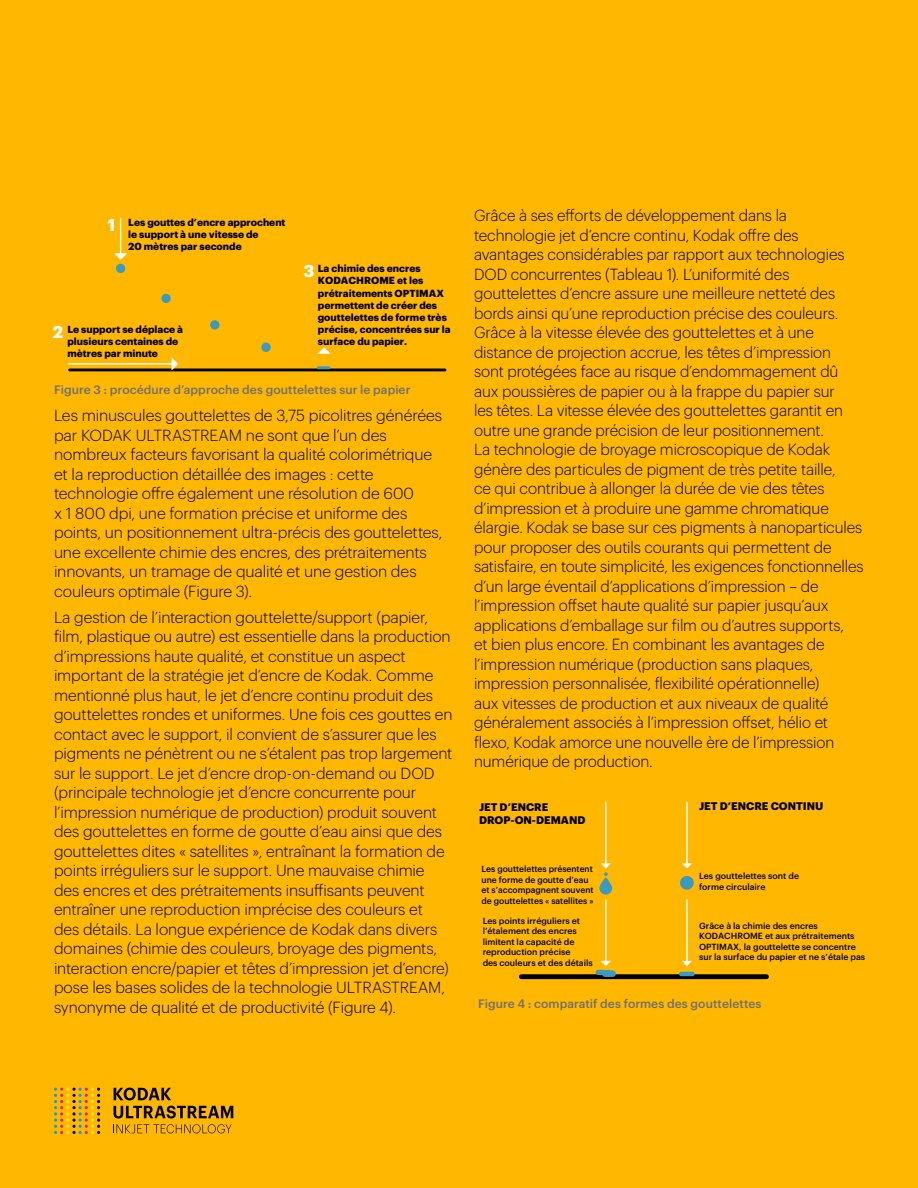
<style>
.page{position:relative;width:918px;height:1188px;background:#ffb700}
.page>*{position:absolute;margin:0;border:0;box-sizing:border-box;transform-origin:0 0}
.t1{font:700 16.8px "Graphik";color:#fff}
.t2{font:300 15.75px/19.5px "Graphik";letter-spacing:-.005em;color:#000}
.t3{font:500 12px "Graphik";letter-spacing:.005em;color:#6d6e71}
.t4{font:700 10.8px "Graphik";color:#000}
.t5{font:700 10.05px/12.1px "Graphik";color:#000}
.t6{font:500 8.7px/10.5px "Graphik";color:#000}
</style>
<div class="page">
<hr style="left:70px;top:369px;width:375px;height:2px;background:#000">
<div style="left:116px;top:264px;width:9px;height:9px;background:#3a9ac1;border-radius:50%"></div>
<div style="left:161px;top:294px;width:10px;height:9px;background:#3a9ac1;border-radius:50%"></div>
<div style="left:210px;top:320px;width:9px;height:10px;background:#3a9ac1;border-radius:50%"></div>
<div style="left:261px;top:343px;width:10px;height:9px;background:#3a9ac1;border-radius:50%"></div>
<svg style="left:114px;top:253px;width:13px;height:7px"></svg>
<hr style="left:120px;top:218px;width:1px;height:39px;background:#fff">
<svg style="left:318px;top:347px;width:12px;height:7px"></svg>
<svg style="left:172px;top:358px;width:6px;height:12px"></svg>
<hr style="left:68px;top:363px;width:107px;height:2px;background:#fff">
<svg style="left:317px;top:366px;width:13px;height:3px"></svg>
<div style="left:521px;top:974px;width:246px;height:5px;background:#000"></div>
<div style="left:680px;top:876px;width:14px;height:14px;background:#3a9ac1;border-radius:50%"></div>
<svg style="left:682px;top:863px;width:10px;height:5px"></svg>
<hr style="left:686px;top:802px;width:2px;height:65px;background:#fff">
<svg style="left:682px;top:961px;width:10px;height:5px"></svg>
<hr style="left:686px;top:900px;width:2px;height:64px;background:#fff">
<hr style="left:679px;top:972px;width:16px;height:4px;background:#3a9ac1;border-radius:2px">
<svg style="left:599px;top:863px;width:13px;height:32px"></svg>
<hr style="left:605px;top:802px;width:2px;height:65px;background:#fff">
<svg style="left:601px;top:961px;width:10px;height:5px"></svg>
<hr style="left:605px;top:900px;width:2px;height:64px;background:#fff">
<div style="left:602px;top:970px;width:14px;height:7px;background:#3a9ac1;border-radius:3px"></div>
<div style="left:596px;top:970px;width:15px;height:5px;background:#3a9ac1;border-radius:2px"></div>
<svg style="left:54px;top:1088px;width:46px;height:46px"></svg>
<svg style="left:113px;top:1088px;width:120px;height:30px"></svg>
<svg style="left:113px;top:1124px;width:119px;height:9px"></svg>
<p class="t1" style="left:108px;top:212px;width:9px">1</p>
<p class="t5" style="left:128px;top:215px;width:159px">Les gouttes d’encre approchent le support à une vitesse de<br>20 mètres par seconde</p>
<p class="t5" style="left:318px;top:262px;width:134px">La chimie des encres<br>KODACHROME et les prétraitements OPTIMAX permettent de créer des gouttelettes de forme très précise, concentrées sur la surface du papier.</p>
<p class="t3" style="left:54px;top:380px;width:358px">Figure 3 : procédure d’approche des gouttelettes sur le papier</p>
<p class="t1" style="left:304px;top:258px;width:12px">3</p>
<p class="t5" style="left:67px;top:322px;width:117px">Le support se déplace à plusieurs centaines de mètres par minute</p>
<p class="t1" style="left:53px;top:318px;width:12px">2</p>
<p class="t2" style="left:54px;top:404px;width:390px">Les minuscules gouttelettes de 3,75 picolitres générées par KODAK ULTRASTREAM ne sont que l’un des nombreux facteurs favorisant la qualité colorimétrique et la reproduction détaillée des images : cette technologie offre également une résolution de 600<br>x 1 800 dpi, une formation précise et uniforme des points, un positionnement ultra-précis des gouttelettes, une excellente chimie des encres, des prétraitements innovants, un tramage de qualité et une gestion des couleurs optimale (Figure 3).</p>
<p class="t2" style="left:54px;top:606px;width:400px">La gestion de l’interaction gouttelette/support (papier, film, plastique ou autre) est essentielle dans la production d’impressions haute qualité, et constitue un aspect important de la stratégie jet d’encre de Kodak. Comme mentionné plus haut, le jet d’encre continu produit des gouttelettes rondes et uniformes. Une fois ces gouttes en contact avec le support, il convient de s’assurer que les pigments ne pénètrent ou ne s’étalent pas trop largement sur le support. Le jet d’encre drop-on-demand ou DOD (principale technologie jet d’encre concurrente pour l’impression numérique de production) produit souvent des gouttelettes en forme de goutte d’eau ainsi que des gouttelettes dites « satellites », entraînant la formation de points irréguliers sur le support. Une mauvaise chimie des encres et des prétraitements insuffisants peuvent entraîner une reproduction imprécise des couleurs et<br>des détails. La longue expérience de Kodak dans divers domaines (chimie des couleurs, broyage des pigments, interaction encre/papier et têtes d’impression jet d’encre) pose les bases solides de la technologie ULTRASTREAM, synonyme de qualité et de productivité (Figure 4).</p>
<p class="t2" style="left:474px;top:205px;width:391px">Grâce à ses efforts de développement dans la technologie jet d’encre continu, Kodak offre des avantages considérables par rapport aux technologies DOD concurrentes (Tableau 1). L’uniformité des gouttelettes d’encre assure une meilleure netteté des bords ainsi qu’une reproduction précise des couleurs.<br>Grâce à la vitesse élevée des gouttelettes et à une distance de projection accrue, les têtes d’impression sont protégées face au risque d’endommagement dû aux poussières de papier ou à la frappe du papier sur<br>les têtes. La vitesse élevée des gouttelettes garantit en outre une grande précision de leur positionnement.<br>La technologie de broyage microscopique de Kodak génère des particules de pigment de très petite taille,<br>ce qui contribue à allonger la durée de vie des têtes d’impression et à produire une gamme chromatique élargie. Kodak se base sur ces pigments à nanoparticules pour proposer des outils courants qui permettent de satisfaire, en toute simplicité, les exigences fonctionnelles d’un large éventail d’applications d’impression – de l’impression offset haute qualité sur papier jusqu’aux applications d’emballage sur film ou d’autres supports,<br>et bien plus encore. En combinant les avantages de l’impression numérique (production sans plaques, impression personnalisée, flexibilité opérationnelle)<br>aux vitesses de production et aux niveaux de qualité généralement associés à l’impression offset, hélio et flexo, Kodak amorce une nouvelle ère de l’impression numérique de production.</p>
<p class="t4" style="left:479px;top:799px;width:71px">JET D’ENCRE</p>
<p class="t4" style="left:699px;top:798px;width:126px">JET D’ENCRE CONTINU</p>
<p class="t4" style="left:479px;top:812px;width:108px">DROP-ON-DEMAND</p>
<p class="t6" style="left:482px;top:863px;width:114px">Les gouttelettes présentent une forme de goutte d’eau et s’accompagnent souvent de gouttelettes « satellites »</p>
<p class="t6" style="left:483px;top:914px;width:112px">Les points irréguliers et l’étalement des encres limitent la capacité de reproduction précise<br>des couleurs et des détails</p>
<p class="t6" style="left:699px;top:920px;width:168px">Grâce à la chimie des encres KODACHROME et aux prétraitements OPTIMAX, la gouttelette se concentre sur la surface du papier et ne s’étale pas</p>
<p class="t6" style="left:699px;top:870px;width:102px">Les gouttelettes sont de forme circulaire</p>
<p class="t3" style="left:478px;top:994px;width:285px">Figure 4 : comparatif des formes des gouttelettes</p>
</div>
